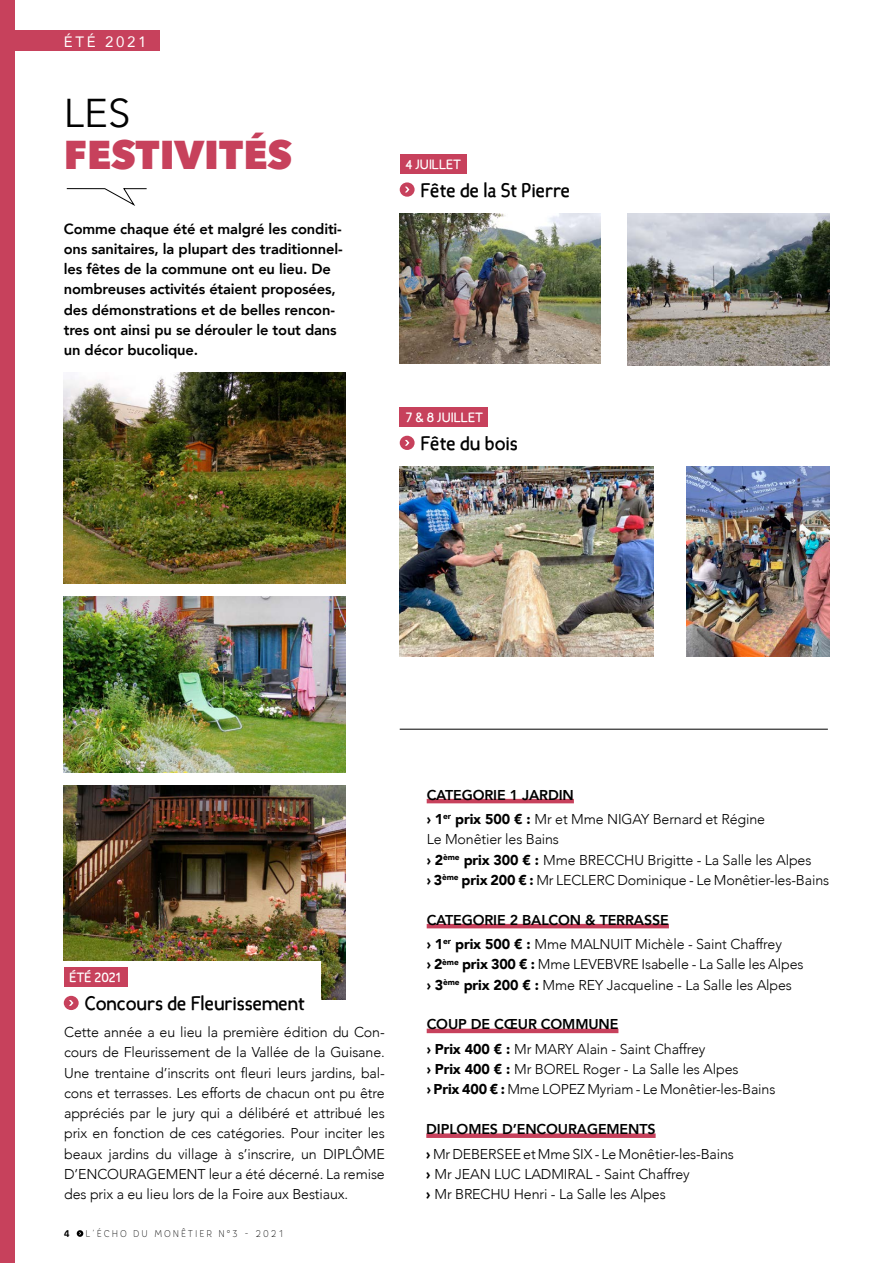
<style>
.page{position:relative;width:893px;height:1263px;background:#fff}
.page>*{position:absolute;margin:0;border:0;box-sizing:border-box;transform-origin:0 0}
.t1{font:800 40.2px "Avenir Next";color:#c7415c}
.t2{font:40.2px "Avenir Next";color:#020202}
.t3{font:700 19.5px "Candela";color:#020202}
.t4{font:15px "Avenir";letter-spacing:.18em;color:#fff}
.t5{font:800 14.7px/20.2px "Avenir";letter-spacing:-.01em;color:#000}
.t6{font:300 14.25px/20.2px "Avenir";letter-spacing:-.01em;color:#000}
.t7{font:700 13.35px "Candela";color:#fff}
.t8{font:100 9.75px "Core Rhino 25";letter-spacing:.22em;color:#000;scale:.9 1}
.t9{font:700 9.75px "Core Rhino 65";color:#000;scale:.9 1}
.s1{font-weight:800}
.s2{font-weight:900}
</style>
<div class="page">
<svg style="left:77px;top:1230px;width:6px;height:7px"></svg>
<img style="left:64px;top:597px;width:281px;height:176px">
<img style="left:64px;top:785px;width:281px;height:215px">
<div style="left:0;top:961px;width:320px;height:101px;background:#fff"></div>
<svg style="left:66px;top:188px;width:81px;height:18px"></svg>
<svg style="left:400px;top:182px;width:15px;height:15px"></svg>
<svg style="left:405px;top:187px;width:4px;height:5px"></svg>
<div style="left:400px;top:154px;width:66px;height:20px;background:#c7415c"></div>
<img style="left:400px;top:214px;width:200px;height:150px">
<img style="left:627px;top:214px;width:202px;height:151px">
<div style="left:400px;top:436px;width:15px;height:14px;background:#c7415c;border-radius:50%"></div>
<svg style="left:405px;top:440px;width:4px;height:6px"></svg>
<div style="left:400px;top:407px;width:88px;height:20px;background:#c7415c"></div>
<img style="left:400px;top:467px;width:253px;height:190px">
<img style="left:687px;top:467px;width:142px;height:190px">
<div style="left:64px;top:996px;width:15px;height:14px;background:#c7415c;border-radius:50%"></div>
<svg style="left:69px;top:1000px;width:5px;height:6px"></svg>
<div style="left:64px;top:967px;width:64px;height:20px;background:#c7415c"></div>
<hr style="left:427px;top:799px;width:147px;height:4px;background:#c7415c">
<hr style="left:427px;top:924px;width:242px;height:4px;background:#c7415c">
<hr style="left:427px;top:1029px;width:191px;height:4px;background:#c7415c">
<div style="left:426px;top:1133px;width:230px;height:5px;background:#c7415c"></div>
<hr style="left:400px;top:729px;width:428px;height:1px;background:#000">
<div style="left:0;top:31px;width:159px;height:20px;background:#c7415c"></div>
<div style="left:0;top:0;width:15px;height:1263px;background:#c7415c"></div>
<img style="left:64px;top:373px;width:281px;height:211px">
<p class="t4" style="left:64px;top:30px;width:84px">ÉTÉ 2021</p>
<h1 class="t2" style="left:64px;top:80px;width:68px">LES</h1>
<h1 class="t1" style="left:64px;top:130px;width:230px">FESTIVITÉS</h1>
<p class="t5" style="left:64px;top:218px;width:281px">Comme chaque été et malgré les conditi&shy;ons sanitaires, la plupart des traditionnel&shy;les fêtes de la commune ont eu lieu. De nombreuses activités étaient proposées, des démonstrations et de belles rencon&shy;tres ont ainsi pu se dérouler le tout dans un décor bucolique.</p>
<p class="t7" style="left:405px;top:155px;width:57px">4 JUILLET</p>
<h2 class="t3" style="left:421px;top:177px;width:151px">Fête de la St Pierre</h2>
<p class="t7" style="left:405px;top:409px;width:79px">7 &amp; 8 JUILLET</p>
<h2 class="t3" style="left:421px;top:430px;width:99px">Fête du bois</h2>
<p class="t7" style="left:69px;top:969px;width:53px">ÉTÉ 2021</p>
<h2 class="t3" style="left:85px;top:990px;width:222px">Concours de Fleurissement</h2>
<p class="t6" style="left:64px;top:1022px;width:322px;text-align:justify">Cette année a eu lieu la première édition du Con&shy;cours de Fleurissement de la Vallée de la Guisane.<br>Une trentaine d’inscrits ont fleuri leurs jardins, bal&shy;cons et terrasses. Les efforts de chacun ont pu être appréciés par le jury qui a délibéré et attribué les prix en fonction de ces catégories. Pour inciter les beaux jardins du village à s’inscrire, un DIPLÔME D’ENCOURAGEMENT leur a été décerné. La remise des prix a eu lieu lors de la Foire aux Bestiaux.</p>
<p class="t9" style="left:64px;top:1227px;width:8px">4</p>
<p class="t8" style="left:85px;top:1227px;width:222px">L’ÉCHO DU MONÊTIER N°3 - 2021</p>
<p class="t6" style="left:427px;top:782px;width:340px;line-height:24.5px"><span class="s1">CATEGORIE 1 JARDIN<br></span><span class="s2">› 1</span><sup>er</sup> <span class="s2">prix 500 € :</span> Mr et Mme NIGAY Bernard et Régine</p>
<p class="t6" style="left:427px;top:829px;width:404px">Le Monêtier les Bains<br><span class="s2">› 2</span><sup>ème</sup> <span class="s2">prix 300 € :</span> Mme BRECCHU Brigitte - La Salle les Alpes<br><span class="s2">› 3</span><sup>ème</sup> <span class="s2">prix 200 € :</span> Mr LECLERC Dominique - Le Monêtier-les-Bains</p>
<p class="t6" style="left:427px;top:907px;width:357px;line-height:24.5px"><span class="s1">CATEGORIE 2 BALCON &amp; TERRASSE<br></span><span class="s2">› 1</span><sup>er</sup> <span class="s2">prix 500 € :</span> Mme MALNUIT Michèle - Saint Chaffrey</p>
<p class="t6" style="left:427px;top:954px;width:378px"><span class="s2">› 2</span><sup>ème</sup> <span class="s2">prix 300 € :</span> Mme LEVEBVRE Isabelle - La Salle les Alpes <span class="s2">› 3</span><sup>ème</sup> <span class="s2">prix 200 € :</span> Mme REY Jacqueline - La Salle les Alpes</p>
<p class="t6" style="left:427px;top:1012px;width:280px;line-height:24.5px"><span class="s1">COUP DE CŒUR COMMUNE<br></span><span class="s2">› Prix 400 € :</span> Mr MARY Alain - Saint Chaffrey</p>
<p class="t6" style="left:427px;top:1059px;width:350px"><span class="s2">› Prix 400 € :</span> Mr BOREL Roger - La Salle les Alpes<br><span class="s2">› Prix 400 € :</span> Mme LOPEZ Myriam - Le Monêtier-les-Bains</p>
<p class="t6" style="left:426px;top:1117px;width:309px;line-height:24.5px"><span class="s1">DIPLOMES D’ENCOURAGEMENTS<br></span><span class="s2">›</span> Mr DEBERSEE et Mme SIX - Le Monêtier-les-Bains</p>
<p class="t6" style="left:426px;top:1164px;width:265px"><span class="s2">›</span> Mr JEAN LUC LADMIRAL - Saint Chaffrey <span class="s2">›</span> Mr BRECHU Henri - La Salle les Alpes</p>
</div>
